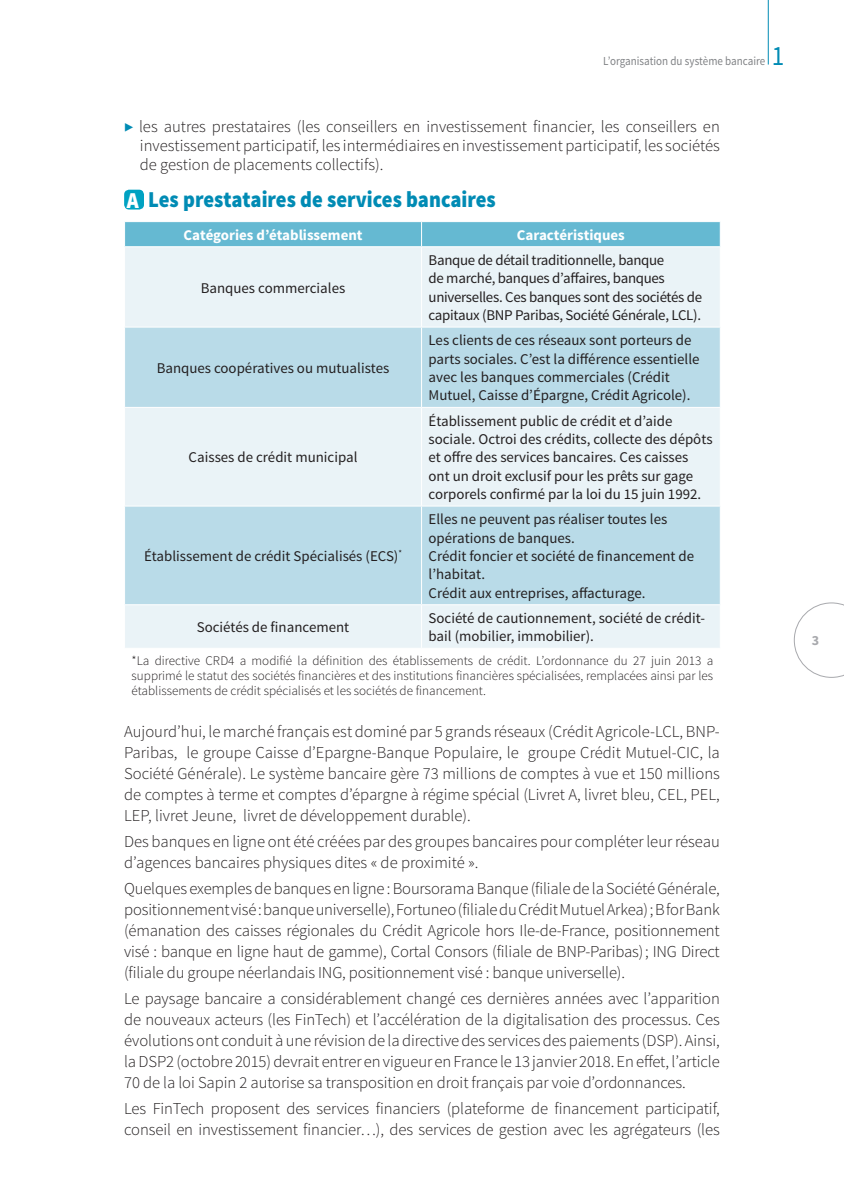
<style>
.page{position:relative;width:844px;height:1191px;background:#fff}
.page>*{position:absolute;margin:0;border:0;box-sizing:border-box;transform-origin:0 0}
.t1{font:28px "Source Sans Pro";color:#008bb4;scale:.9 1}
.t2{font:900 22.75px "Source Sans Pro";color:#008bb4;scale:.9 1}
.t3{font:300 16.62px/21px "Source Sans Pro";letter-spacing:-.005em;color:#231f20;text-align:justify}
.t4{font:14.88px/18.4px "Source Sans Pro";color:#231f20}
.t5{font:14.88px/18.4px "Source Sans Pro";letter-spacing:-.02em;color:#231f20}
.t6{font:700 14.88px "Source Sans Pro";color:#fff}
.t7{font:700 14px "Source Sans Pro";color:#a8a9ad}
.t8{font:300 13.12px/14.9px "Source Sans Pro";color:#231f20;text-align:justify}
.t9{font:12.25px "Source Sans Pro";color:#808285;scale:.9 1}
.s1{color:#008bb4}
.s2{color:#fff}
</style>
<div class="page">
<div style="left:124px;top:190px;width:20px;height:19px;background:#00a2c2;border-radius:5px"></div>
<div style="left:125px;top:247px;width:594px;height:401px;background:#eaf3f7"></div>
<svg style="left:125px;top:328px;width:594px;height:276px;background:#cae3ed"></svg>
<div style="left:125px;top:222px;width:595px;height:24px;background:#65b9d2"></div>
<hr style="left:421px;top:247px;width:1px;height:80px;background:#fff">
<hr style="left:124px;top:327px;width:297px;height:1px;background:#fff">
<hr style="left:421px;top:327px;width:299px;height:1px;background:#fff">
<hr style="left:421px;top:327px;width:1px;height:80px;background:#fff">
<hr style="left:124px;top:407px;width:297px;height:1px;background:#fff">
<hr style="left:421px;top:407px;width:299px;height:1px;background:#fff">
<hr style="left:421px;top:408px;width:1px;height:97px;background:#fff">
<hr style="left:124px;top:505px;width:297px;height:1px;background:#fff">
<hr style="left:421px;top:505px;width:299px;height:1px;background:#fff">
<hr style="left:421px;top:506px;width:1px;height:98px;background:#fff">
<hr style="left:124px;top:604px;width:297px;height:1px;background:#fff">
<hr style="left:421px;top:604px;width:299px;height:1px;background:#fff">
<hr style="left:421px;top:605px;width:1px;height:43px;background:#fff">
<svg style="left:793px;top:602px;width:50px;height:76px"></svg>
<hr style="left:767px;top:0;width:1px;height:65px;background:#008bb4">
<p class="t9" style="left:603px;top:53px;width:182px">L’organisation du système bancaire</p>
<h1 class="t1" style="left:771px;top:38px;width:15px">1</h1>
<p class="t3" style="left:140px;top:117px;width:581px;line-height:19.2px;text-indent:-16px"><span class="s1">▶</span> les autres prestataires (les conseillers en investissement financier, les conseillers en investissement participatif, les intermédiaires en investissement participatif, les sociétés de gestion de placements collectifs).</p>
<p class="t2" style="left:127px;top:184px;width:411px"><span class="s2">A</span> Les prestataires de services bancaires</p>
<p class="t6" style="left:183px;top:225px;width:181px">Catégories d’établissement</p>
<p class="t6" style="left:517px;top:225px;width:109px">Caractéristiques</p>
<p class="t4" style="left:201px;top:279px;width:146px">Banques commerciales</p>
<p class="t5" style="left:428px;top:251px;width:275px">Banque de détail traditionnelle, banque<br>de marché, banques d’affaires, banques universelles. Ces banques sont des sociétés de capitaux (BNP Paribas, Société Générale, LCL).</p>
<p class="t4" style="left:157px;top:359px;width:234px">Banques coopératives ou mutualistes</p>
<p class="t4" style="left:189px;top:448px;width:170px">Caisses de crédit municipal</p>
<p class="t4" style="left:144px;top:547px;width:259px">Établissement de crédit Spécialisés (ECS)<sup>*</sup></p>
<p class="t4" style="left:428px;top:331px;width:272px">Les clients de ces réseaux sont porteurs de parts sociales. C’est la différence essentielle avec les banques commerciales (Crédit Mutuel, Caisse d’Épargne, Crédit Agricole).</p>
<p class="t4" style="left:428px;top:412px;width:285px">Établissement public de crédit et d’aide sociale. Octroi des crédits, collecte des dépôts et offre des services bancaires. Ces caisses ont un droit exclusif pour les prêts sur gage corporels confirmé par la loi du 15 juin 1992.</p>
<p class="t4" style="left:428px;top:510px;width:267px">Elles ne peuvent pas réaliser toutes les opérations de banques.<br>Crédit foncier et société de financement de l’habitat.<br>Crédit aux entreprises, affacturage.</p>
<p class="t4" style="left:197px;top:618px;width:154px">Sociétés de financement</p>
<p class="t4" style="left:428px;top:609px;width:278px">Société de cautionnement, société de crédit&shy;bail (mobilier, immobilier).</p>
<p class="t8" style="left:131px;top:653px;width:583px">*La directive CRD4 a modifié la définition des établissements de crédit. L’ordonnance du 27 juin 2013 a supprimé le statut des sociétés financières et des institutions financières spécialisées, remplacées ainsi par les établissements de crédit spécialisés et les sociétés de financement.</p>
<p class="t3" style="left:124px;top:721px;width:597px">Aujourd’hui, le marché français est dominé par 5 grands réseaux (Crédit Agricole-LCL, BNP-Paribas, le groupe Caisse d’Epargne-Banque Populaire, le groupe Crédit Mutuel-CIC, la Société Générale). Le système bancaire gère 73 millions de comptes à vue et 150 millions de comptes à terme et comptes d’épargne à régime spécial (Livret A, livret bleu, CEL, PEL, LEP, livret Jeune, livret de développement durable).</p>
<p class="t3" style="left:124px;top:831px;width:597px">Des banques en ligne ont été créées par des groupes bancaires pour compléter leur réseau d’agences bancaires physiques dites « de proximité ».</p>
<p class="t3" style="left:124px;top:878px;width:597px">Quelques exemples de banques en ligne : Boursorama Banque (filiale de la Société Générale, positionnement visé : banque universelle), Fortuneo (filiale du Crédit Mutuel Arkea); B for Bank (émanation des caisses régionales du Crédit Agricole hors Ile-de-France, positionnement visé : banque en ligne haut de gamme), Cortal Consors (filiale de BNP-Paribas); ING Direct (filiale du groupe néerlandais ING, positionnement visé : banque universelle).</p>
<p class="t3" style="left:124px;top:988px;width:597px">Le paysage bancaire a considérablement changé ces dernières années avec l’apparition de nouveaux acteurs (les FinTech) et l’accélération de la digitalisation des processus. Ces évolutions ont conduit à une révision de la directive des services des paiements (DSP). Ainsi, la DSP2 (octobre 2015) devrait entrer en vigueur en France le 13 janvier 2018. En effet, l’article 70 de la loi Sapin 2 autorise sa transposition en droit français par voie d’ordonnances.</p>
<p class="t3" style="left:124px;top:1098px;width:597px">Les FinTech proposent des services financiers (plateforme de financement participatif, conseil en investissement financier…), des services de gestion avec les agrégateurs (les</p>
<p class="t7" style="left:811px;top:632px;width:9px">3</p>
</div>
